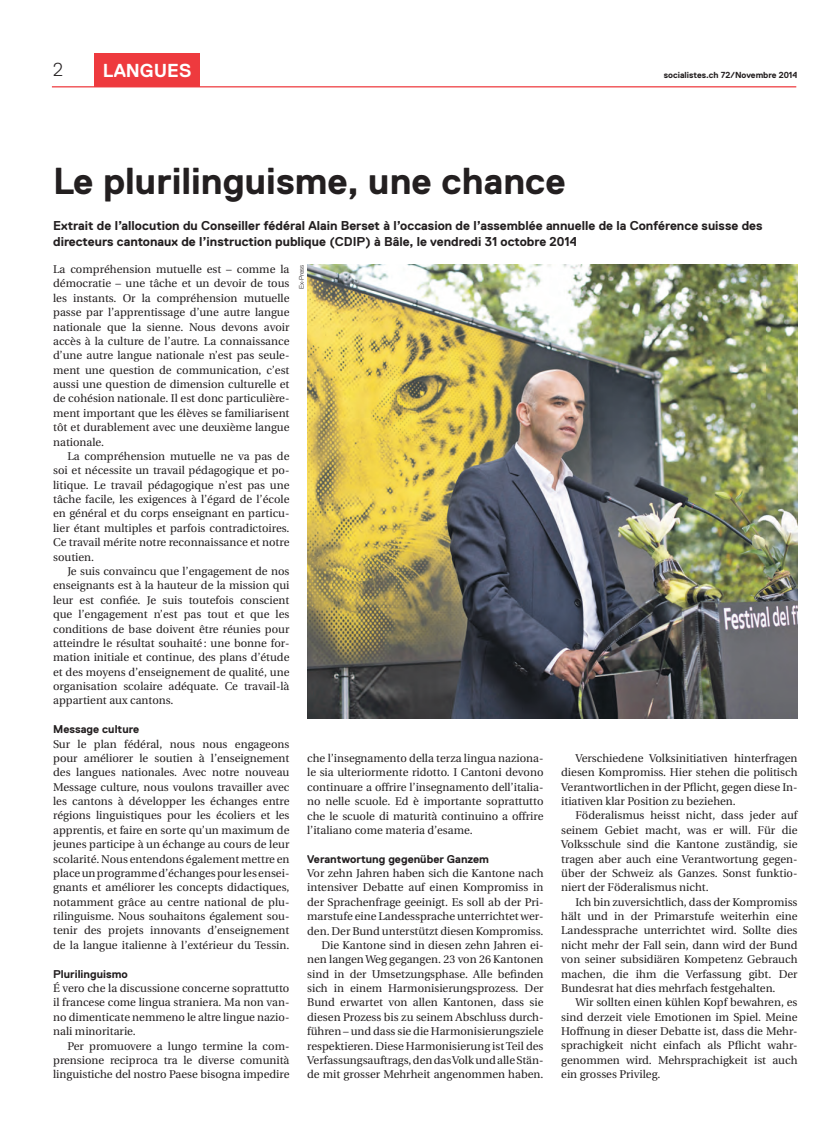
<style>
.page{position:relative;width:833px;height:1134px;background:#fff}
.page>*{position:absolute;margin:0;border:0;box-sizing:border-box;transform-origin:0 0}
.t1{font:700 37.5px "Replica";color:#231f20}
.t2{font:700 18.75px "Replica";color:#fff}
.t3{font:300 18.75px "Replica";color:#231f20}
.t4{font:700 12.75px/16.2px "Replica";color:#231f20}
.t5{font:11.25px/14.4px "Utopia";color:#231f20;text-align:justify}
.t6{font:700 11.25px "Replica";color:#231f20}
.t7{font:700 8.75px "Replica";color:#231f20}
.t8{font:6.88px "Nimbus San Nov";color:#231f20}
</style>
<div class="page">
<div style="left:94px;top:53px;width:105px;height:34px;background:#ee3a3e"></div>
<hr style="left:52px;top:86px;width:744px;height:1px;background:#ee3a3e">
<img style="left:307px;top:264px;width:490px;height:455px">
<h2 class="t3" style="left:53px;top:59px;width:11px">2</h2>
<h2 class="t2" style="left:103px;top:60px;width:90px">LANGUES</h2>
<p class="t7" style="left:664px;top:70px;width:135px">socialistes.ch 72/Novembre 2014</p>
<h1 class="t1" style="left:53px;top:161px;width:514px">Le plurilinguisme, une chance</h1>
<p class="t4" style="left:53px;top:217px;width:711px">Extrait de l’allocution du Conseiller fédéral Alain Berset à l’occasion de l’assemblée annuelle de la Conférence suisse des directeurs cantonaux de l’instruction publique (CDIP) à Bâle, le vendredi 31 octobre 2014</p>
<p class="t5" style="left:53px;top:262px;width:238px">La compréhension mutuelle est – comme la démocratie – une tâche et un devoir de tous les instants. Or la compréhension mutuelle passe par l’apprentissage d’une autre langue nationale que la sienne. Nous devons avoir accès à la culture de l’autre. La connaissance d’une autre langue nationale n’est pas seule&shy;ment une question de communication, c’est aussi une question de dimension culturelle et de cohésion nationale. Il est donc particulière&shy;ment important que les élèves se familiarisent tôt et durablement avec une deuxième langue nationale.</p>
<p class="t5" style="left:53px;top:449px;width:238px;text-indent:14px">La compréhension mutuelle ne va pas de soi et nécessite un travail pédagogique et po&shy;litique. Le travail pédagogique n’est pas une tâche facile, les exigences à l’égard de l’école en général et du corps enseignant en particu&shy;lier étant multiples et parfois contradictoires.<br>Ce travail mérite notre reconnaissance et notre soutien.</p>
<p class="t5" style="left:53px;top:564px;width:238px;text-indent:14px">Je suis convaincu que l’engagement de nos enseignants est à la hauteur de la mission qui leur est confiée. Je suis toutefois conscient que l’engagement n’est pas tout et que les conditions de base doivent être réunies pour atteindre le résultat souhaité: une bonne for&shy;mation initiale et continue, des plans d’étude et des moyens d’enseignement de qualité, une organisation scolaire adéquate. Ce travail-là appartient aux cantons.</p>
<p class="t6" style="left:53px;top:723px;width:87px">Message culture</p>
<p class="t5" style="left:53px;top:737px;width:238px">Sur le plan fédéral, nous nous engageons pour améliorer le soutien à l’enseignement des langues nationales. Avec notre nouveau Message culture, nous voulons travailler avec les cantons à développer les échanges entre régions linguistiques pour les écoliers et les apprentis, et faire en sorte qu’un maximum de jeunes participe à un échange au cours de leur scolarité. Nous entendons également mettre en place un programme d’échanges pour les ensei&shy;gnants et améliorer les concepts didactiques, notamment grâce au centre national de plu&shy;rilinguisme. Nous souhaitons également sou&shy;tenir des projets innovants d’enseignement de la langue italienne à l’extérieur du Tessin.</p>
<p class="t6" style="left:53px;top:967px;width:76px">Plurilinguismo</p>
<p class="t5" style="left:53px;top:981px;width:238px">É vero che la discussione concerne soprattutto il francese come lingua straniera. Ma non van&shy;no dimenticate nemmeno le altre lingue nazio&shy;nali minoritarie.</p>
<p class="t5" style="left:53px;top:1039px;width:238px;text-indent:14px">Per promuovere a lungo termine la com&shy;prensione reciproca tra le diverse comunità linguistiche del nostro Paese bisogna impedire</p>
<p class="t8" style="left:298px;top:289px;width:26px;rotate:-90deg">Ex-Press</p>
<p class="t5" style="left:561px;top:751px;width:238px;text-indent:14px">Verschiedene Volksinitiativen hinterfragen diesen Kompromiss. Hier stehen die politisch Verantwortlichen in der Pflicht, gegen diese In&shy;itiativen klar Position zu beziehen.</p>
<p class="t5" style="left:561px;top:808px;width:238px;text-indent:14px">Föderalismus heisst nicht, dass jeder auf seinem Gebiet macht, was er will. Für die Volksschule sind die Kantone zuständig, sie tragen aber auch eine Verantwortung gegen&shy;über der Schweiz als Ganzes. Sonst funktio&shy;niert der Föderalismus nicht.</p>
<p class="t5" style="left:561px;top:895px;width:238px;text-indent:14px">Ich bin zuversichtlich, dass der Kompromiss hält und in der Primarstufe weiterhin eine Landessprache unterrichtet wird. Sollte dies nicht mehr der Fall sein, dann wird der Bund von seiner subsidiären Kompetenz Gebrauch machen, die ihm die Verfassung gibt. Der Bundesrat hat dies mehrfach festgehalten.</p>
<p class="t5" style="left:561px;top:995px;width:238px;text-align:left;text-indent:14px">Wir sollten einen kühlen Kopf bewahren, es sind derzeit viele Emotionen im Spiel. Meine Hoffnung in dieser Debatte ist, dass die Mehr&shy;sprachigkeit nicht einfach als Pflicht wahr&shy;genommen wird. Mehrsprachigkeit ist auch ein grosses Privileg.</p>
<p class="t5" style="left:307px;top:751px;width:238px">che l’insegnamento della terza lingua naziona&shy;le sia ulteriormente ridotto. I Cantoni devono continuare a offrire l’insegnamento dell’italia&shy;no nelle scuole. Ed è importante soprattutto che le scuole di maturità continuino a offrire l’italiano come materia d’esame.</p>
<p class="t6" style="left:307px;top:852px;width:183px">Verantwortung gegenüber Ganzem</p>
<p class="t5" style="left:307px;top:866px;width:238px;text-align:right">Vor zehn Jahren haben sich die Kantone nach intensiver Debatte auf einen Kompromiss in der Sprachenfrage geeinigt. Es soll ab der Pri&shy;marstufe eine Landessprache unterrichtet wer&shy;den. Der Bund unterstützt diesen Kompromiss.<br>Die Kantone sind in diesen zehn Jahren ei&shy;nen langen Weg gegangen. 23 von 26 Kantonen sind in der Umsetzungsphase. Alle befinden sich in einem Harmonisierungsprozess. Der Bund erwartet von allen Kantonen, dass sie diesen Prozess bis zu seinem Abschluss durch&shy;führen – und dass sie die Harmonisierungsziele respektieren. Diese Harmonisierung ist Teil des Verfassungsauftrags, den das Volk und alle Stän&shy;de mit grosser Mehrheit angenommen haben.</p>
</div>
